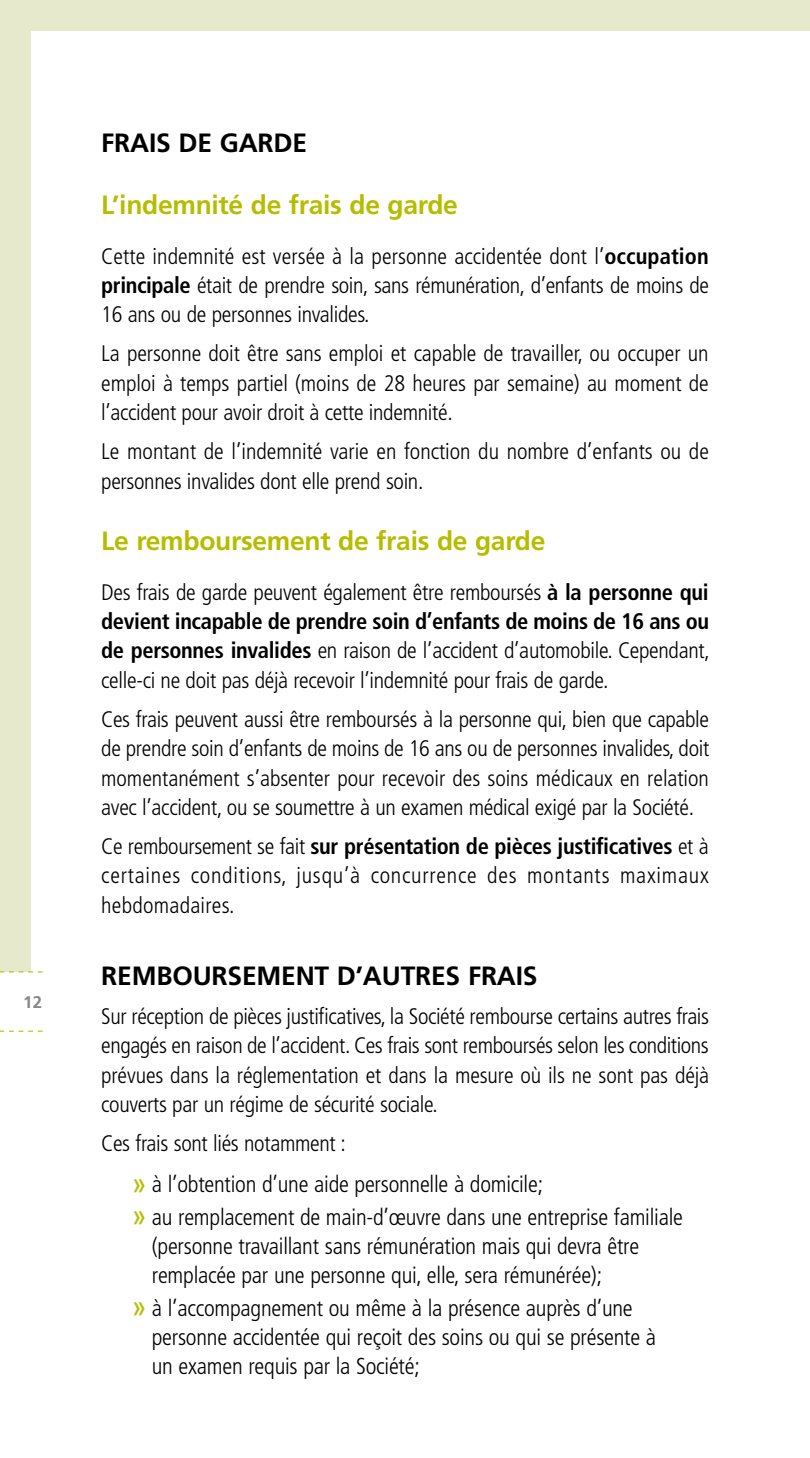
<style>
.page{position:relative;width:810px;height:1458px;background:#fff}
.page>*{position:absolute;margin:0;border:0;box-sizing:border-box;transform-origin:0 0}
.t1{font:700 26.55px "Frutiger";letter-spacing:-.01em;color:#b6bd00}
.t2{font:700 26.55px "Frutiger";letter-spacing:-.01em;color:#000}
.t3{font:300 condensed 22.95px/29.2px "Frutiger";letter-spacing:-.01em;color:#000}
.t4{font:300 condensed 22.5px/29.2px "Frutiger";letter-spacing:-.015em;color:#000;text-align:justify}
.t5{font:700 16.88px "Frutiger";color:#868787}
.s1{font-weight:700}
.s2{font-weight:400;font-size:31.5px;color:#b6bd00}
</style>
<div class="page">
<div style="left:0;top:0;width:30px;height:971px;background:#e7e9cd"></div>
<div style="left:0;top:0;width:810px;height:30px;background:#e7e9cd"></div>
<svg style="left:0;top:971px;width:43px;height:1px"></svg>
<svg style="left:0;top:1031px;width:43px;height:1px"></svg>
<p class="t5" style="left:23px;top:992px;width:20px">12</p>
<h3 class="t2" style="left:101px;top:127px;width:207px">FRAIS DE GARDE</h3>
<h4 class="t1" style="left:101px;top:189px;width:358px">L’indemnité de frais de garde</h4>
<p class="t4" style="left:101px;top:241px;width:609px">Cette indemnité est versée à la personne accidentée dont l’<span class="s1">occupation principale</span> était de prendre soin, sans rémunération, d’enfants de moins de 16 ans ou de personnes invalides.</p>
<p class="t4" style="left:101px;top:339px;width:609px">La personne doit être sans emploi et capable de travailler, ou occuper un emploi à temps partiel (moins de 28 heures par semaine) au moment de l’accident pour avoir droit à cette indemnité.</p>
<p class="t4" style="left:101px;top:437px;width:609px">Le montant de l’indemnité varie en fonction du nombre d’enfants ou de personnes invalides dont elle prend soin.</p>
<h4 class="t1" style="left:101px;top:526px;width:446px">Le remboursement de frais de garde</h4>
<p class="t4" style="left:101px;top:578px;width:610px">Des frais de garde peuvent également être remboursés <span class="s1">à la personne qui devient incapable de prendre soin d’enfants de moins de 16 ans ou de personnes invalides</span> en raison de l’accident d’automobile. Cependant, celle-ci ne doit pas déjà recevoir l’indemnité pour frais de garde.</p>
<p class="t4" style="left:101px;top:705px;width:610px">Ces frais peuvent aussi être remboursés à la personne qui, bien que capable de prendre soin d’enfants de moins de 16 ans ou de personnes invalides, doit momentanément s’absenter pour recevoir des soins médicaux en relation avec l’accident, ou se soumettre à un examen médical exigé par la Société.</p>
<p class="t4" style="left:101px;top:832px;width:609px">Ce remboursement se fait <span class="s1">sur présentation de pièces justificatives</span> et à certaines conditions, jusqu’à concurrence des montants maximaux hebdomadaires.</p>
<h3 class="t2" style="left:101px;top:960px;width:438px">REMBOURSEMENT D’AUTRES FRAIS</h3>
<p class="t4" style="left:101px;top:1002px;width:610px">Sur réception de pièces justificatives, la Société rembourse certains autres frais engagés en raison de l’accident. Ces frais sont remboursés selon les conditions prévues dans la réglementation et dans la mesure où ils ne sont pas déjà couverts par un régime de sécurité sociale.</p>
<p class="t4" style="left:101px;top:1129px;width:246px">Ces frais sont liés notamment :</p>
<p class="t3" style="left:132px;top:1170px;width:413px"><span class="s2">»</span> à l’obtention d’une aide personnelle à domicile;</p>
<p class="t3" style="left:152px;top:1202px;width:533px;text-indent:-20px"><span class="s2">»</span> au remplacement de main-d’œuvre dans une entreprise familiale (personne travaillant sans rémunération mais qui devra être remplacée par une personne qui, elle, sera rémunérée);</p>
<p class="t3" style="left:152px;top:1293px;width:506px;text-indent:-20px"><span class="s2">»</span> à l’accompagnement ou même à la présence auprès d’une personne accidentée qui reçoit des soins ou qui se présente à un examen requis par la Société;</p>
</div>
